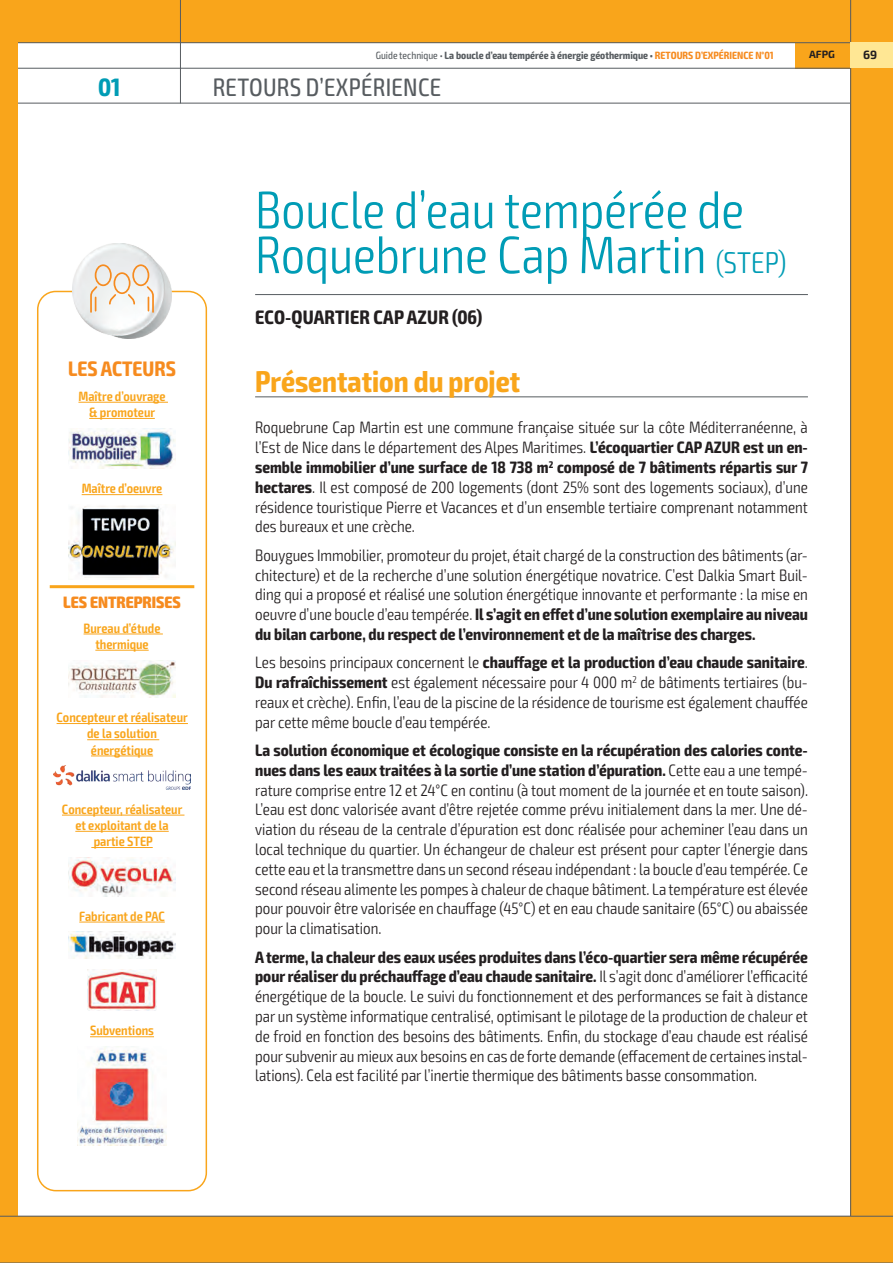
<style>
.page{position:relative;width:893px;height:1263px;background:#fff}
.page>*{position:absolute;margin:0;border:0;box-sizing:border-box;transform-origin:0 0}
.TITR1_2{font:300 condensed 52.5px/45px "Exo 2";color:#009cb5}
.Titre_2{font:700 condensed 30px "Exo 2";color:#f9a51b}
.Section{font:condensed 25.2px "Exo 2";letter-spacing:.01em;color:#575c60}
.Section-2{font:700 condensed 25.2px "Exo 2";color:#009cb5}
.Titre_3{font:700 condensed 21px "Exo 2";color:#f68b1f}
.Section-3{font:700 condensed 19.5px "Exo 2";letter-spacing:.01em;color:#231f20}
.courant{font:300 condensed 16.5px/19.8px "Exo 2";color:#231f20;text-align:justify}
.courant_bold{font:800 condensed 16.5px "Exo 2";color:#f68b1f}
.acteurs{font:600 condensed 13.5px/16.2px "Exo 2";color:#f9a51b;text-align:center}
.t1{font:700 12px "Exo 2";color:#231f20}
.t2{font:700 condensed 10.5px "Exo 2";color:#575c60}
.t3{font:700 10.5px "Exo 2";color:#231f20}
.s1{font-weight:400}
.s2{color:#f68b1f}
.s3{font-size:30px}
.s4{font-weight:700}
</style>
<div class="page">
<hr style="left:0;top:103px;width:893px;height:1px;background:#575c60">
<div style="left:0;top:0;width:893px;height:43px;background:#f9a51b"></div>
<div style="left:795px;top:43px;width:55px;height:25px;background:#f9a51b"></div>
<hr style="left:0;top:42px;width:893px;height:1px;background:#575c60">
<hr style="left:0;top:68px;width:893px;height:1px;background:#575c60">
<hr style="left:180px;top:0;width:1px;height:103px;background:#575c60">
<hr style="left:255px;top:294px;width:553px;height:1px;background:#575c60">
<hr style="left:255px;top:397px;width:553px;height:1px;background:#575c60">
<div style="left:0;top:0;width:17px;height:1263px;background:#f9a51b"></div>
<div style="left:37px;top:291px;width:170px;height:900px;border:2px solid #f9a51b;border-radius:18px"></div>
<hr style="left:78px;top:402px;width:90px;height:1px;background:#f9a51b">
<hr style="left:89px;top:418px;width:66px;height:1px;background:#f9a51b">
<hr style="left:82px;top:494px;width:80px;height:1px;background:#f9a51b">
<hr style="left:84px;top:634px;width:79px;height:1px;background:#f9a51b">
<hr style="left:95px;top:650px;width:54px;height:1px;background:#f9a51b">
<hr style="left:57px;top:723px;width:131px;height:1px;background:#f9a51b">
<hr style="left:87px;top:739px;width:72px;height:1px;background:#f9a51b">
<hr style="left:91px;top:756px;width:62px;height:1px;background:#f9a51b">
<hr style="left:62px;top:815px;width:122px;height:1px;background:#f9a51b">
<hr style="left:75px;top:831px;width:94px;height:1px;background:#f9a51b">
<hr style="left:91px;top:847px;width:62px;height:1px;background:#f9a51b">
<hr style="left:79px;top:922px;width:86px;height:1px;background:#f9a51b">
<hr style="left:90px;top:1036px;width:64px;height:1px;background:#f9a51b">
<img style="left:69px;top:428px;width:106px;height:41px">
<img style="left:69px;top:505px;width:106px;height:73px">
<img style="left:69px;top:660px;width:106px;height:37px">
<img style="left:54px;top:766px;width:136px;height:23px">
<img style="left:69px;top:857px;width:106px;height:39px">
<img style="left:69px;top:932px;width:106px;height:26px">
<img style="left:87px;top:970px;width:70px;height:41px">
<img style="left:77px;top:1046px;width:90px;height:100px">
<hr style="left:50px;top:585px;width:144px;height:3px;background:#f9a51b">
<img style="left:72px;top:243px;width:100px;height:95px">
<svg style="left:89px;top:263px;width:66px;height:51px"></svg>
<div style="left:850px;top:0;width:43px;height:1216px;background:#f9a51b"></div>
<div style="left:0;top:1216px;width:893px;height:47px;background:#f9a51b"></div>
<div style="left:850px;top:43px;width:43px;height:25px;background:#ffe794"></div>
<p class="t2" style="left:376px;top:49px;width:399px"><span class="s1">Guide technique •</span> La boucle d’eau tempérée à énergie géothermique • <span class="s2">RETOURS D’EXPÉRIENCE N°01</span></p>
<p class="t3" style="left:809px;top:47px;width:27px">AFPG</p>
<p class="t1" style="left:864px;top:46px;width:14px">01</p>
<p class="t1" style="left:863px;top:46px;width:16px">69</p>
<p class="Section-2" style="left:98px;top:73px;width:24px">01</p>
<p class="Section" style="left:213px;top:73px;width:230px">RETOURS D’EXPÉRIENCE</p>
<p class="Titre_3" style="left:68px;top:356px;width:109px">LES ACTEURS</p>
<p class="acteurs" style="left:78px;top:388px;width:89px">Maître d’ouvrage &amp; promoteur</p>
<p class="acteurs" style="left:82px;top:481px;width:82px">Maître d’oeuvre</p>
<p class="courant_bold" style="left:63px;top:592px;width:119px">LES ENTREPRISES</p>
<p class="acteurs" style="left:84px;top:620px;width:78px">Bureau d’étude thermique</p>
<p class="acteurs" style="left:57px;top:710px;width:133px">Concepteur et réalisateur de la solution énergétique</p>
<p class="acteurs" style="left:62px;top:801px;width:122px">Concepteur, réalisateur et exploitant de la partie STEP</p>
<p class="acteurs" style="left:79px;top:908px;width:87px">Fabricant de PAC</p>
<p class="acteurs" style="left:90px;top:1023px;width:65px">Subventions</p>
<p class="TITR1_2" style="left:255px;top:188px;width:533px">Boucle d’eau tempérée de<br>Roquebrune Cap Martin <span class="s3">(STEP)</span></p>
<p class="Section-3" style="left:255px;top:306px;width:229px">ECO-QUARTIER CAP AZUR (06)</p>
<p class="Titre_2" style="left:255px;top:364px;width:267px">Présentation du projet</p>
<p class="courant" style="left:255px;top:418px;width:554px">Roquebrune Cap Martin est une commune française située sur la côte Méditerranéenne, à l’Est de Nice dans le département des Alpes Maritimes. <span class="s4">L’écoquartier CAP AZUR est un en&shy;semble immobilier d’une surface de 18 738 m</span><sup>2</sup> <span class="s4">composé de 7 bâtiments répartis sur 7 hectares</span>. Il est composé de 200 logements (dont 25% sont des logements sociaux), d’une résidence touristique Pierre et Vacances et d’un ensemble tertiaire comprenant notamment des bureaux et une crèche.</p>
<p class="courant" style="left:255px;top:545px;width:554px">Bouygues Immobilier, promoteur du projet, était chargé de la construction des bâtiments (ar&shy;chitecture) et de la recherche d’une solution énergétique novatrice. C’est Dalkia Smart Buil&shy;ding qui a proposé et réalisé une solution énergétique innovante et performante : la mise en oeuvre d’une boucle d’eau tempérée. <span class="s4">Il s’agit en effet d’une solution exemplaire au niveau du bilan carbone, du respect de l’environnement et de la maîtrise des charges.</span></p>
<p class="courant" style="left:255px;top:653px;width:554px">Les besoins principaux concernent le <span class="s4">chauffage et la production d’eau chaude sanitaire</span>.<br><span class="s4">Du rafraîchissement</span> est également nécessaire pour 4 000 m<sup>2</sup> de bâtiments tertiaires (bu&shy;reaux et crèche). Enfin, l’eau de la piscine de la résidence de tourisme est également chauffée par cette même boucle d’eau tempérée.</p>
<p class="courant" style="left:255px;top:741px;width:554px"><span class="s4">La solution économique et écologique consiste en la récupération des calories conte&shy;nues dans les eaux traitées à la sortie d’une station d’épuration.</span> Cette eau a une tempé&shy;rature comprise entre 12 et 24°C en continu (à tout moment de la journée et en toute saison).<br>L’eau est donc valorisée avant d’être rejetée comme prévu initialement dans la mer. Une dé&shy;viation du réseau de la centrale d’épuration est donc réalisée pour acheminer l’eau dans un local technique du quartier. Un échangeur de chaleur est présent pour capter l’énergie dans cette eau et la transmettre dans un second réseau indépendant : la boucle d’eau tempérée. Ce second réseau alimente les pompes à chaleur de chaque bâtiment. La température est élevée pour pouvoir être valorisée en chauffage (45°C) et en eau chaude sanitaire (65°C) ou abaissée pour la climatisation.</p>
<p class="courant" style="left:255px;top:947px;width:554px"><span class="s4">A terme, la chaleur des eaux usées produites dans l’éco-quartier sera même récupérée pour réaliser du préchauffage d’eau chaude sanitaire.</span> Il s’agit donc d’améliorer l’efficacité énergétique de la boucle. Le suivi du fonctionnement et des performances se fait à distance par un système informatique centralisé, optimisant le pilotage de la production de chaleur et de froid en fonction des besoins des bâtiments. Enfin, du stockage d’eau chaude est réalisé pour subvenir au mieux aux besoins en cas de forte demande (effacement de certaines instal&shy;lations). Cela est facilité par l’inertie thermique des bâtiments basse consommation.</p>
</div>
